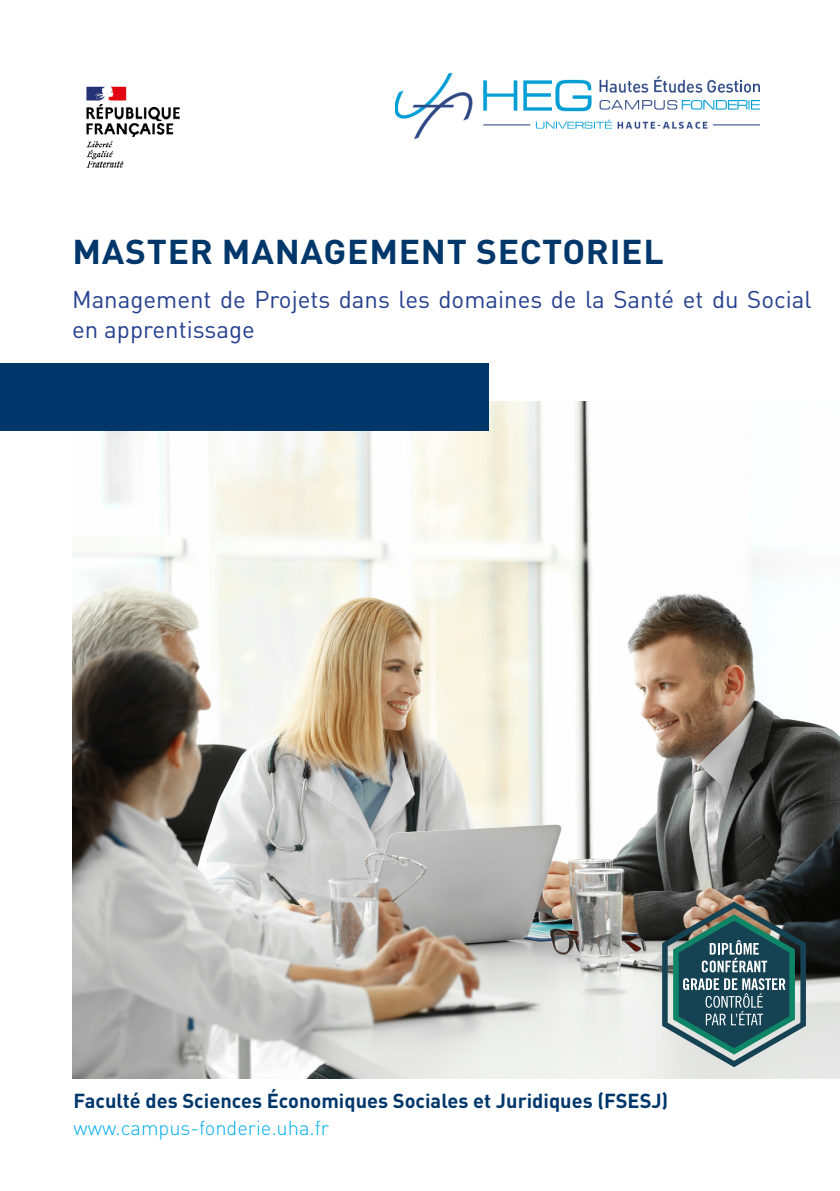
<style>
.page{position:relative;width:840px;height:1191px;background:#fff}
.page>*{position:absolute;margin:0;border:0;box-sizing:border-box;transform-origin:0 0}
.t1{font:700 34px "DIN Pro";letter-spacing:.02em;color:#00376b;scale:1.04 1}
.t2{font:24px/30px "DIN Pro";color:#253f8e}
.t3{font:700 20px "DIN Pro";color:#00376b}
.t4{font:300 20px "DIN Pro";color:#00aeef}
</style>
<div class="page">
<img style="left:86px;top:86px;width:94px;height:82px">
<img style="left:72px;top:402px;width:767px;height:677px">
<div style="left:0;top:363px;width:488px;height:68px;background:#00376b"></div>
<img style="left:395px;top:74px;width:363px;height:66px">
<svg style="left:661px;top:901px;width:144px;height:166px;background:#587779"></svg>
<p class="t1" style="left:72px;top:223px;width:569px">MASTER MANAGEMENT SECTORIEL</p>
<p class="t2" style="left:72px;top:282px;width:740px">Management de Projets dans les domaines de la Santé et du Social en apprentissage</p>
<p class="t3" style="left:73px;top:1084px;width:596px">Faculté des Sciences Économiques Sociales et Juridiques (FSESJ)</p>
<p class="t4" style="left:73px;top:1112px;width:257px">www.campus-fonderie.uha.fr</p>
</div>
